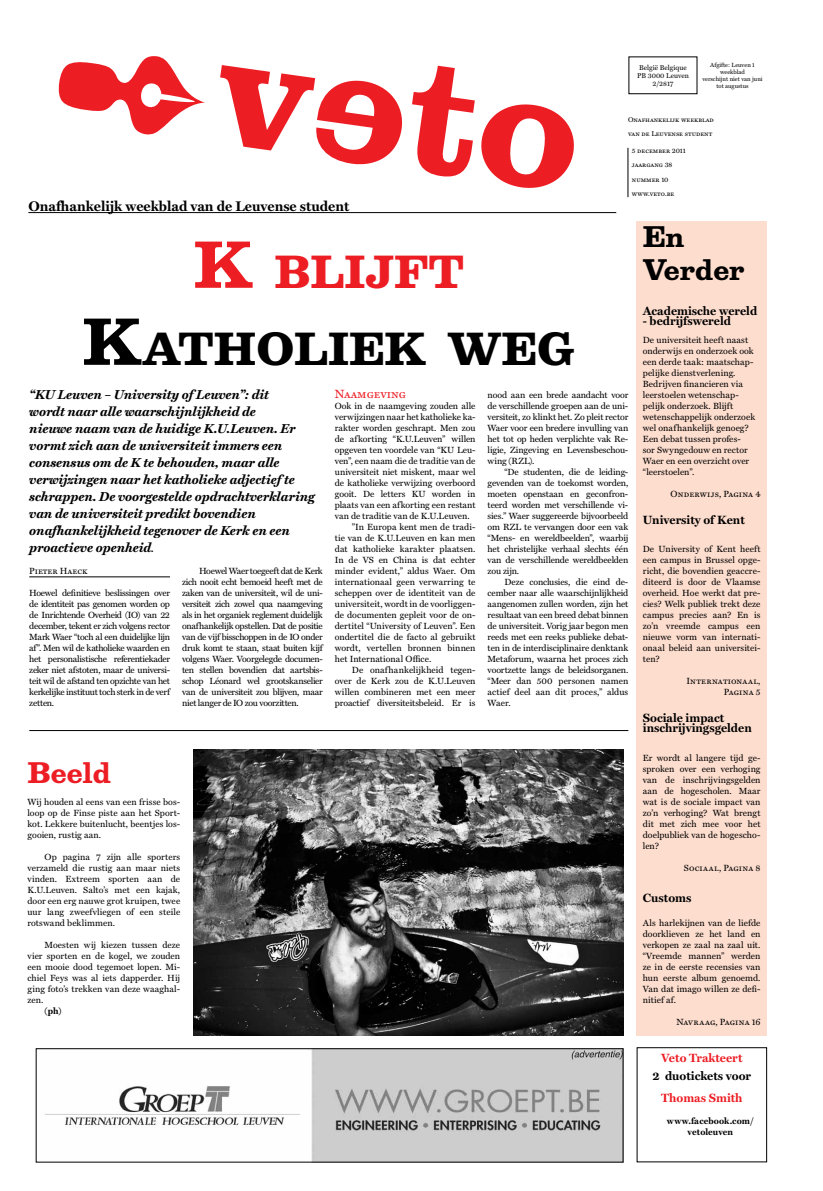
<style>
.page{position:relative;width:823px;height:1191px;background:#fff}
.page>*{position:absolute;margin:0;border:0;box-sizing:border-box;transform-origin:0 0}
.t1{font:700 42px/77px "Belizio";color:#000;text-align:center}
.t2{font:700 27px/33px "Belizio";color:#000}
.t3{font:700 27px "Belizio";color:#ed1d24}
.t4{font:700 14px "Miller Text";color:#000}
.t5{font:italic 700 13px/17px "Miller Text";color:#000}
.t6{font:700 12px/10px "Miller Text";color:#000}
.t7{font:700 12px "Miller Text";color:#ed1d24}
.t8{font:12px "Miller Text Roman SC";color:#ed1d24}
.t9{font:9px/11px "Miller Text";color:#000;text-align:justify}
.t10{font:9px/11px "Miller Text Roman SC";letter-spacing:.015em;color:#000;text-align:right}
.t11{font:700 9px/11px "Miller Text";letter-spacing:.005em;color:#000;text-align:center}
.t12{font:7px/14.4px "Miller Text Roman SC";color:#000}
.t13{font:7px/8.4px "Miller Text";color:#000;text-align:center}
.t14{font:6px/7.2px "Miller Text";color:#000;text-align:center}
.s1{font-size:60px;color:#ed1d24}
.s2{color:#ed1d24}
.s3{font-size:60px}
.s4{font-size:9.5px}
</style>
<div class="page">
<img style="left:44px;top:1050px;width:577px;height:110px">
<div style="left:36px;top:1048px;width:587px;height:114px;border:1px solid #000"></div>
<hr style="left:29px;top:576px;width:141px;height:1px;background:#000">
<div style="left:636px;top:222px;width:130px;height:813px;background:#fdddce"></div>
<hr style="left:29px;top:730px;width:599px;height:1px;background:#000">
<img style="left:193px;top:749px;width:429px;height:286px">
<hr style="left:28px;top:212px;width:588px;height:1px;background:#000">
<hr style="left:627px;top:148px;width:1px;height:49px;background:#000">
<h3 class="t4" style="left:28px;top:198px;width:322px">Onafhankelijk weekblad van de Leuvense student</h3>
<p class="t13" style="left:636px;top:63px;width:53px">België Belgique<br>PB 3000 Leuven<br>2/2817</p>
<p class="t14" style="left:702px;top:61px;width:62px">Afgifte: Leuven 1 weekblad<br>verschijnt niet van juni tot augustus</p>
<p class="t12" style="left:627px;top:112px;width:87px">Onafhankelijk weekblad van de Leuvense student</p>
<p class="t12" style="left:631px;top:143px;width:55px">5 december 2011 jaargang 38 nummer 10 www.veto.be</p>
<h1 class="t1" style="left:82px;top:234px;width:494px"><span class="s1">K</span> <span class="s2">BLIJFT<br></span><span class="s3">K</span>ATHOLIEK WEG</h1>
<p class="t5" style="left:29px;top:386px;width:287px">“KU Leuven – University of Leuven”: dit<br>wordt naar alle waarschijnlijkheid de<br>nieuwe naam van de huidige K.U.Leuven. Er vormt zich aan de universiteit immers een consensus om de K te behouden, maar alle verwijzingen naar het katholieke adjectief te schrappen. De voorgestelde opdrachtverklaring van de universiteit predikt bovendien onafhankelijkheid tegenover de Kerk en een proactieve openheid<span class="s4">.</span></p>
<p class="t10" style="left:29px;top:565px;width:60px">Pieter Haeck</p>
<p class="t9" style="left:29px;top:587px;width:142px">Hoewel definitieve beslissingen over de identiteit pas genomen worden op de Inrichtende Overheid (IO) van 22 december, tekent er zich volgens rector Mark Waer “toch al een duidelijke lijn af”. Men wil de katholieke waarden en het personalistische referentiekader zeker niet afstoten, maar de universi&shy;teit wil de afstand ten opzichte van het kerkelijke instituut toch sterk in de verf zetten.</p>
<h3 class="t8" style="left:334px;top:387px;width:73px">Naamgeving</h3>
<p class="t9" style="left:334px;top:400px;width:142px">Ook in de naamgeving zouden alle</p>
<p class="t9" style="left:334px;top:411px;width:142px">verwijzingen naar het katholieke ka-</p>
<p class="t9" style="left:334px;top:422px;width:142px">rakter worden geschrapt. Men zou</p>
<p class="t9" style="left:334px;top:433px;width:142px">de afkorting “K.U.Leuven” willen</p>
<p class="t9" style="left:334px;top:444px;width:142px">opgeven ten voordele van “KU Leu-</p>
<p class="t9" style="left:334px;top:455px;width:142px">ven”, een naam die de traditie van de</p>
<p class="t9" style="left:334px;top:466px;width:142px">universiteit niet miskent, maar wel</p>
<p class="t9" style="left:334px;top:477px;width:142px">de katholieke verwijzing overboord</p>
<p class="t9" style="left:334px;top:488px;width:142px">gooit. De letters KU worden in</p>
<p class="t9" style="left:334px;top:499px;width:142px">plaats van een afkorting een restant</p>
<p class="t9" style="left:334px;top:510px;width:136px">van de traditie van de K.U.Leuven.</p>
<p class="t9" style="left:351px;top:521px;width:125px">”In Europa kent men de tradi-</p>
<p class="t9" style="left:334px;top:532px;width:142px">tie van de K.U.Leuven en kan men</p>
<p class="t9" style="left:334px;top:543px;width:142px">dat katholieke karakter plaatsen.</p>
<p class="t9" style="left:334px;top:554px;width:142px">In de VS en China is dat echter</p>
<p class="t9" style="left:334px;top:565px;width:142px">minder evident,” aldus Waer. Om</p>
<p class="t9" style="left:334px;top:576px;width:142px">internationaal geen verwarring te</p>
<p class="t9" style="left:334px;top:587px;width:142px">scheppen over de identiteit van de</p>
<p class="t9" style="left:334px;top:598px;width:142px">universiteit, wordt in de voorliggen-</p>
<p class="t9" style="left:334px;top:609px;width:142px">de documenten gepleit voor de on-</p>
<p class="t9" style="left:334px;top:620px;width:142px">dertitel “University of Leuven”. Een</p>
<p class="t9" style="left:334px;top:631px;width:142px">ondertitel die de facto al gebruikt</p>
<p class="t9" style="left:334px;top:642px;width:142px">wordt, vertellen bronnen binnen</p>
<p class="t9" style="left:334px;top:653px;width:98px">het International Office.</p>
<p class="t9" style="left:351px;top:664px;width:125px">De onafhankelijkheid tegen-</p>
<p class="t9" style="left:334px;top:675px;width:142px">over de Kerk zou de K.U.Leuven</p>
<p class="t9" style="left:334px;top:686px;width:142px">willen combineren met een meer</p>
<p class="t9" style="left:334px;top:697px;width:142px">proactief diversiteitsbeleid. Er is</p>
<p class="t9" style="left:487px;top:389px;width:142px">nood aan een brede aandacht voor de verschillende groepen aan de uni&shy;versiteit, zo klinkt het. Zo pleit rector Waer voor een bredere invulling van het tot op heden verplichte vak Re&shy;ligie, Zingeving en Levensbeschou&shy;wing (RZL).</p>
<p class="t9" style="left:487px;top:466px;width:142px;text-indent:17px">“De studenten, die de leiding&shy;gevenden van de toekomst worden, moeten openstaan en geconfron&shy;teerd worden met verschillende vi&shy;sies.” Waer suggereerde bijvoorbeeld om RZL te vervangen door een vak “Mens- en wereldbeelden”, waarbij het christelijke verhaal slechts één van de verschillende wereldbeelden zou zijn.</p>
<p class="t9" style="left:487px;top:576px;width:142px;text-indent:17px">Deze conclusies, die eind de&shy;cember naar alle waarschijnlijkheid aangenomen zullen worden, zijn het resultaat van een breed debat binnen de universiteit. Vorig jaar begon men reeds met een reeks publieke debat&shy;ten in de interdisciplinaire denktank Metaforum, waarna het proces zich voortzette langs de beleidsorganen. “Meer dan 500 personen namen actief deel aan dit proces,” aldus Waer.</p>
<p class="t9" style="left:182px;top:565px;width:142px;text-indent:17px">Hoewel Waer toegeeft dat de Kerk zich nooit echt bemoeid heeft met de zaken van de universiteit, wil de uni&shy;versiteit zich zowel qua naamgeving als in het organiek reglement duidelijk onafhankelijk opstellen. Dat de positie van de vijf bisschoppen in de IO onder druk komt te staan, staat buiten kijf volgens Waer. Voorgelegde documen&shy;ten stellen bovendien dat aartsbis&shy;schop Léonard wel grootskanselier van de universiteit zou blijven, maar niet langer de IO zou voorzitten.</p>
<h2 class="t3" style="left:27px;top:757px;width:85px">Beeld</h2>
<p class="t9" style="left:27px;top:796px;width:154px">Wij houden al eens van een frisse bos&shy;loop op de Finse piste aan het Sport&shy;kot. Lekkere buitenlucht, beentjes los&shy;gooien, rustig aan.</p>
<p class="t9" style="left:27px;top:851px;width:154px;text-indent:17px">Op pagina 7 zijn alle sporters verzameld die rustig aan maar niets vinden. Extreem sporten aan de K.U.Leuven. Salto’s met een kajak, door een erg nauwe grot kruipen, twee uur lang zweefvliegen of een steile rotswand beklimmen.</p>
<p class="t9" style="left:27px;top:939px;width:154px;text-indent:17px">Moesten wij kiezen tussen deze vier sporten en de kogel, we zouden een mooie dood tegemoet lopen. Mi&shy;chiel Feys was al iets dapperder. Hij ging foto’s trekken van deze waaghal&shy;zen.</p>
<p class="t11" style="left:44px;top:1005px;width:19px">(ph)</p>
<h2 class="t2" style="left:642px;top:221px;width:103px">En<br>Verder</h2>
<h3 class="t6" style="left:642px;top:306px;width:116px">Academische wereld</h3>
<h3 class="t6" style="left:642px;top:316px;width:90px">- bedrijfswereld</h3>
<p class="t9" style="left:642px;top:334px;width:114px;text-align:left">De universiteit heeft naast onderwijs en onderzoek ook een derde taak: maatschap&shy;pelijke dienstverlening.<br>Bedrijven financieren via leerstoelen wetenschap&shy;pelijk onderzoek. Blijft wetenschappelijk onderzoek wel onafhankelijk genoeg?<br>Een debat tussen profes-<br>sor Swyngedouw en rector<br>Waer en een overzicht over “leerstoelen”.</p>
<p class="t10" style="left:670px;top:488px;width:91px">Onderwijs, Pagina 4</p>
<h3 class="t6" style="left:642px;top:515px;width:103px">University of Kent</h3>
<p class="t9" style="left:642px;top:543px;width:119px">De University of Kent heeft een campus in Brussel opge&shy;richt, die bovendien geaccre&shy;diteerd is door de Vlaamse overheid. Hoe werkt dat pre&shy;cies? Welk publiek trekt deze campus precies aan? En is zo’n vreemde campus een nieuwe vorm van internati&shy;onaal beleid aan universitei&shy;ten?</p>
<p class="t10" style="left:686px;top:675px;width:76px">Internationaal,<br>Pagina 5</p>
<h3 class="t6" style="left:642px;top:713px;width:110px">Sociale impact inschrijvingsgelden</h3>
<p class="t9" style="left:642px;top:752px;width:119px">Er wordt al langere tijd ge&shy;sproken over een verhoging van de inschrijvingsgelden aan de hogescholen. Maar wat is de sociale impact van zo’n verhoging? Wat brengt dit met zich mee voor het doelpubliek van de hogescho&shy;len?</p>
<p class="t10" style="left:683px;top:862px;width:78px">Sociaal, Pagina 8</p>
<h3 class="t6" style="left:642px;top:893px;width:50px">Customs</h3>
<p class="t9" style="left:642px;top:917px;width:119px">Als harlekijnen van de liefde doorklieven ze het land en verkopen ze zaal na zaal uit. “Vreemde mannen” werden ze in de eerste recensies van hun eerste album genoemd.<br>Van dat imago willen ze defi&shy;nitief af.</p>
<p class="t10" style="left:676px;top:1016px;width:86px">Navraag, Pagina 16</p>
<h3 class="t7" style="left:660px;top:1051px;width:83px">Veto Trakteert</h3>
<h3 class="t6" style="left:652px;top:1071px;width:100px">2 duotickets voor</h3>
<h3 class="t7" style="left:660px;top:1091px;width:83px">Thomas Smith</h3>
<p class="t11" style="left:666px;top:1115px;width:88px">www.facebook.com/ vetoleuven</p>
</div>
